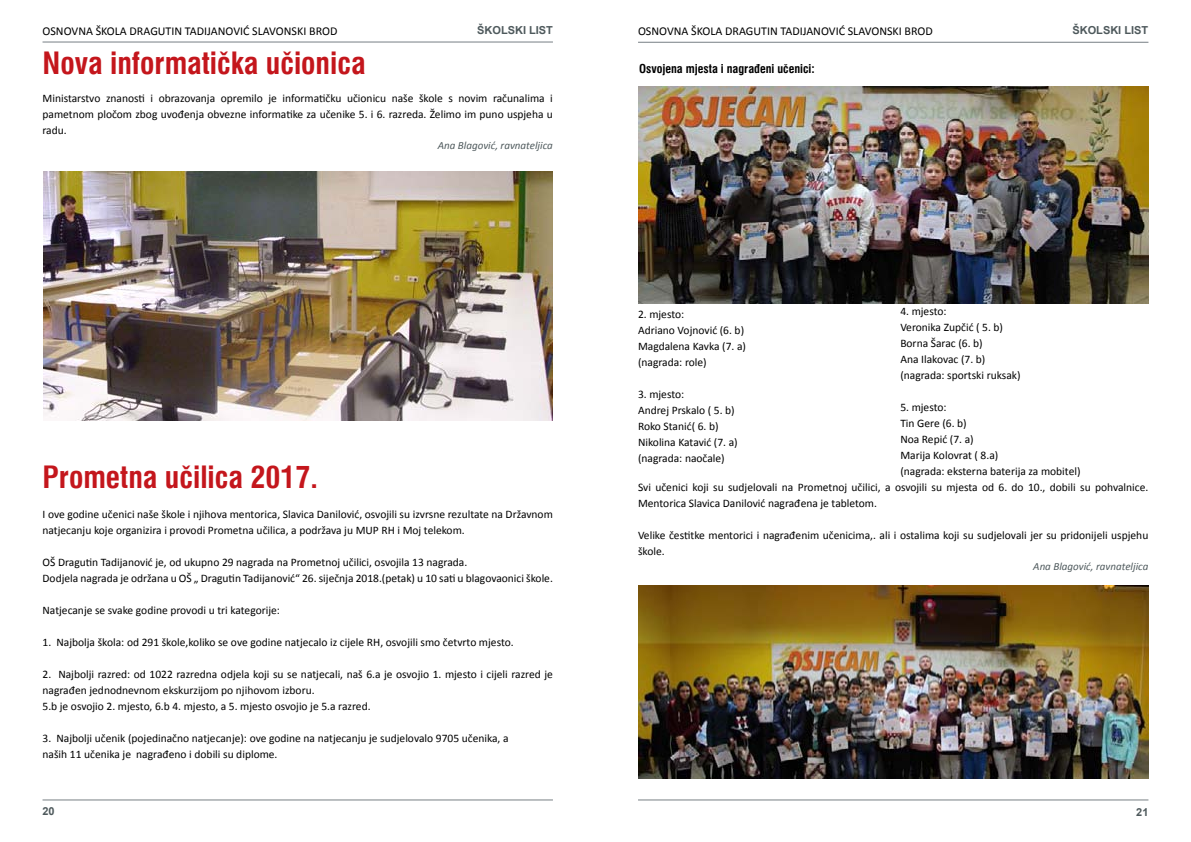
<style>
.page{position:relative;width:1191px;height:842px;background:#fff}
.page>*{position:absolute;margin:0;border:0;box-sizing:border-box;transform-origin:0 0}
.t1{font:700 condensed 30px "Swiss 721 BT";color:#c4161c}
.t2{font:12px "Calibri";color:#000}
.t3{font:700 condensed 12px "Swiss 721 BT";color:#000}
.t4{font:11.5px/16px "Calibri";color:#000}
.t5{font:italic 11px "Calibri";color:#4e595c}
.t6{font:700 11px "Arial";color:#4e595c}
</style>
<div class="page">
<hr style="left:43px;top:42px;width:510px;height:1px;background:#777f84">
<hr style="left:43px;top:799px;width:510px;height:1px;background:#777f84">
<hr style="left:638px;top:42px;width:510px;height:1px;background:#777f84">
<hr style="left:638px;top:799px;width:510px;height:1px;background:#777f84">
<img style="left:43px;top:171px;width:510px;height:250px">
<img style="left:638px;top:86px;width:510px;height:217px">
<img style="left:638px;top:585px;width:510px;height:193px">
<p class="t2" style="left:43px;top:23px;width:296px">OSNOVNA ŠKOLA DRAGUTIN TADIJANOVIĆ SLAVONSKI BROD</p>
<h1 class="t1" style="left:43px;top:45px;width:324px">Nova informatička učionica</h1>
<p class="t6" style="left:477px;top:23px;width:77px">ŠKOLSKI LIST</p>
<p class="t2" style="left:638px;top:23px;width:296px">OSNOVNA ŠKOLA DRAGUTIN TADIJANOVIĆ SLAVONSKI BROD</p>
<p class="t6" style="left:1072px;top:23px;width:77px">ŠKOLSKI LIST</p>
<p class="t3" style="left:639px;top:61px;width:177px">Osvojena mjesta i nagrađeni učenici:</p>
<p class="t4" style="left:43px;top:90px;width:512px;text-align:justify">Ministarstvo znanosti i obrazovanja opremilo je informatičku učionicu naše škole s novim računalima i pametnom pločom zbog uvođenja obvezne informatike za učenike 5. i 6. razreda. Želimo im puno uspjeha u radu.</p>
<p class="t5" style="left:438px;top:138px;width:117px">Ana Blagović, ravnateljica</p>
<h1 class="t1" style="left:43px;top:459px;width:277px">Prometna učilica 2017.</h1>
<p class="t4" style="left:43px;top:506px;width:512px">I ove godine učenici naše škole i njihova mentorica, Slavica Danilović, osvojili su izvrsne rezultate na Državnom natjecanju koje organizira i provodi Prometna učilica, a podržava ju MUP RH i Moj telekom.</p>
<p class="t4" style="left:43px;top:554px;width:512px">OŠ Dragutin Tadijanović je, od ukupno 29 nagrada na Prometnoj učilici, osvojila 13 nagrada.<br>Dodjela nagrada je održana u OŠ „ Dragutin Tadijanović“ 26. siječnja 2018.(petak) u 10 sati u blagovaonici škole.</p>
<p class="t4" style="left:43px;top:602px;width:239px">Natjecanje se svake godine provodi u tri kategorije:</p>
<p class="t4" style="left:43px;top:634px;width:473px">1. Najbolja škola: od 291 škole,koliko se ove godine natjecalo iz cijele RH, osvojili smo četvrto mjesto.</p>
<p class="t4" style="left:43px;top:666px;width:512px">2. Najbolji razred: od 1022 razredna odjela koji su se natjecali, naš 6.a je osvojio 1. mjesto i cijeli razred je nagrađen jednodnevnom ekskurzijom po njihovom izboru.<br>5.b je osvojio 2. mjesto, 6.b 4. mjesto, a 5. mjesto osvojio je 5.a razred.</p>
<p class="t4" style="left:43px;top:730px;width:467px">3. Najbolji učenik (pojedinačno natjecanje): ove godine na natjecanju je sudjelovalo 9705 učenika, a naših 11 učenika je nagrađeno i dobili su diplome.</p>
<p class="t6" style="left:43px;top:804px;width:14px">20</p>
<p class="t4" style="left:638px;top:306px;width:109px">2. mjesto:<br>Adriano Vojnović (6. b)<br>Magdalena Kavka (7. a) (nagrada: role)</p>
<p class="t4" style="left:638px;top:386px;width:101px">3. mjesto:<br>Andrej Prskalo ( 5. b)<br>Roko Stanić( 6. b)<br>Nikolina Katavić (7. a) (nagrada: naočale)</p>
<p class="t4" style="left:900px;top:303px;width:122px">4. mjesto:<br>Veronika Zupčić ( 5. b)<br>Borna Šarac (6. b)<br>Ana Ilakovac (7. b) (nagrada: sportski ruksak)</p>
<p class="t4" style="left:900px;top:399px;width:182px">5. mjesto:<br>Tin Gere (6. b)<br>Noa Repić (7. a)<br>Marija Kolovrat ( 8.a)<br>(nagrada: eksterna baterija za mobitel)</p>
<p class="t4" style="left:638px;top:479px;width:512px">Svi učenici koji su sudjelovali na Prometnoj učilici, a osvojili su mjesta od 6. do 10., dobili su pohvalnice.<br>Mentorica Slavica Danilović nagrađena je tabletom.</p>
<p class="t4" style="left:638px;top:527px;width:512px">Velike čestitke mentorici i nagrađenim učenicima,. ali i ostalima koji su sudjelovali jer su pridonijeli uspjehu škole.</p>
<p class="t5" style="left:1033px;top:559px;width:117px">Ana Blagović, ravnateljica</p>
<p class="t6" style="left:1136px;top:805px;width:14px">21</p>
</div>
